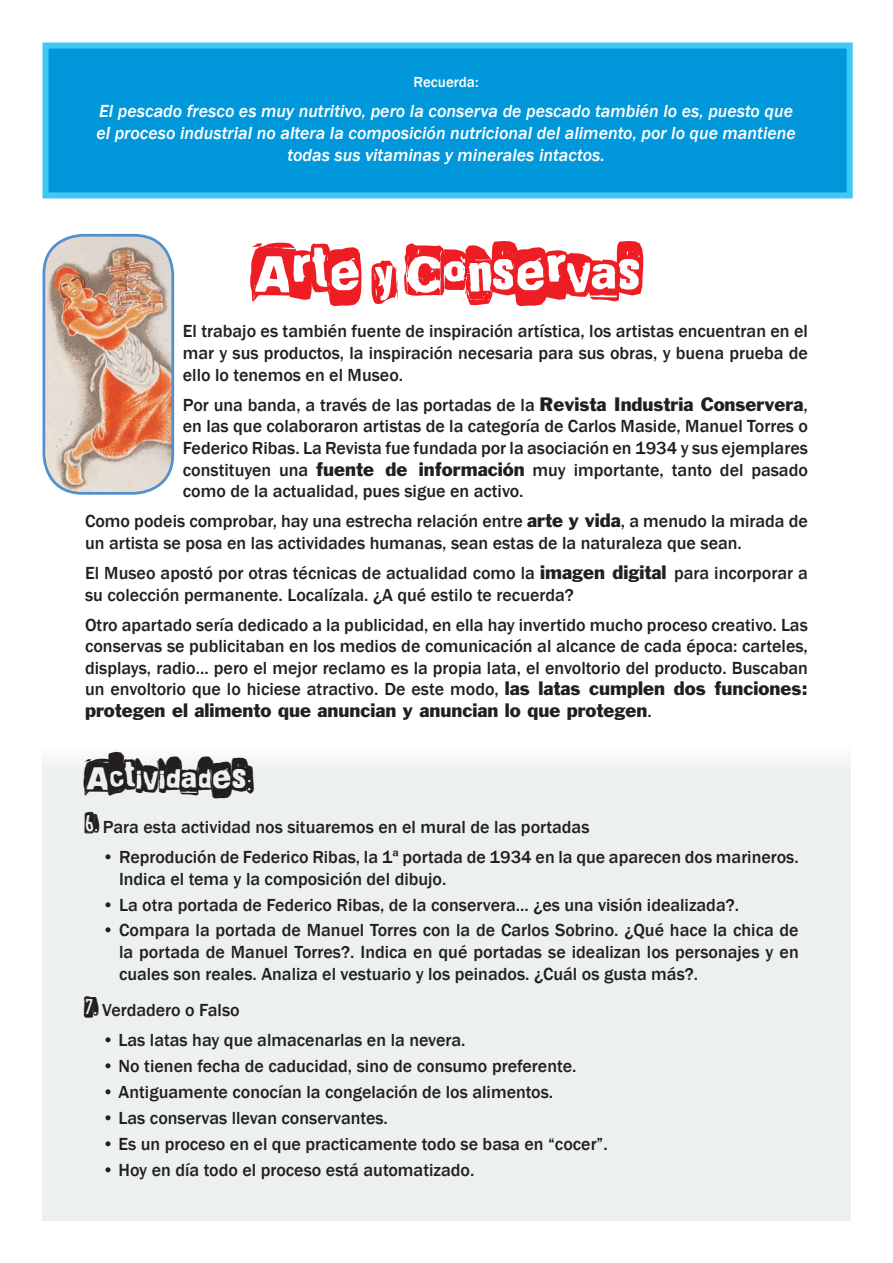
<style>
.page{position:relative;width:893px;height:1263px;background:#fff}
.page>*{position:absolute;margin:0;border:0;box-sizing:border-box;transform-origin:0 0}
.t1{font:72px "Punk'snotdead";color:#ee1d23}
.t2{font:45px "Punk'snotdead";color:#231f20}
.t3{font:500 18px/21.6px "Franklin Gothic";color:#231f20;text-align:justify}
.t4{font:italic 500 18px/21.6px "Franklin Gothic";color:#fff;text-align:center}
.t5{font:500 15px "Franklin Gothic";color:#fff}
.s1{font-weight:400}
.s2{font-family:"Punk'snotdead";font-weight:400;font-size:27px}
</style>
<div class="page">
<div style="left:43px;top:745px;width:807px;height:475px;background:#edf0f1"></div>
<img style="left:44px;top:235px;width:129px;height:258px">
<div style="left:43px;top:234px;width:131px;height:261px;border:3px solid #5090cc;border-radius:39px"></div>
<div style="left:43px;top:43px;width:810px;height:155px;background:#0097db;border:6px solid #40c7f4"></div>
<p class="t5" style="left:414px;top:73px;width:67px">Recuerda:</p>
<p class="t4" style="left:96px;top:101px;width:701px">El pescado fresco es muy nutritivo, pero la conserva de pescado también lo es, puesto que el proceso industrial no altera la composición nutricional del alimento, por lo que mantiene todas sus vitaminas y minerales intactos.</p>
<h1 class="t1" style="left:252px;top:228px;width:389px">Arte y Conservas</h1>
<p class="t3" style="left:183px;top:321px;width:627px">El trabajo es también fuente de inspiración artística, los artistas encuentran en el mar y sus productos, la inspiración necesaria para sus obras, y buena prueba de ello lo tenemos en el Museo.</p>
<p class="t3" style="left:183px;top:394px;width:627px">Por una banda, a través de las portadas de la <span class="s1">Revista Industria Conservera</span>, en las que colaboraron artistas de la categoría de Carlos Maside, Manuel Torres o Federico Ribas. La Revista fue fundada por la asociación en 1934 y sus ejemplares constituyen una <span class="s1">fuente de información</span> muy importante, tanto del pasado como de la actualidad, pues sigue en activo.</p>
<p class="t3" style="left:85px;top:511px;width:724px">Como podeis comprobar, hay una estrecha relación entre <span class="s1">arte y vida</span>, a menudo la mirada de un artista se posa en las actividades humanas, sean estas de la naturaleza que sean.</p>
<p class="t3" style="left:85px;top:562px;width:724px">El Museo apostó por otras técnicas de actualidad como la <span class="s1">imagen digital</span> para incorporar a su colección permanente. Localízala. ¿A qué estilo te recuerda?</p>
<p class="t3" style="left:85px;top:614px;width:724px">Otro apartado sería dedicado a la publicidad, en ella hay invertido mucho proceso creativo. Las conservas se publicitaban en los medios de comunicación al alcance de cada época: carteles, displays, radio... pero el mejor reclamo es la propia lata, el envoltorio del producto. Buscaban un envoltorio que lo hiciese atractivo. De este modo, <span class="s1">las latas cumplen dos funciones: protegen el alimento que anuncian y anuncian lo que protegen</span>.</p>
<h2 class="t2" style="left:85px;top:749px;width:169px">Actividades:</h2>
<p class="t3" style="left:85px;top:816px;width:506px"><span class="s2">6.</span> Para esta actividad nos situaremos en el mural de las portadas</p>
<p class="t3" style="left:119px;top:846px;width:681px;text-indent:-17px">• Reprodución de Federico Ribas, la 1ª portada de 1934 en la que aparecen dos marineros.<br>Indica el tema y la composición del dibujo.</p>
<p class="t3" style="left:102px;top:894px;width:639px">• La otra portada de Federico Ribas, de la conservera... ¿es una visión idealizada?.</p>
<p class="t3" style="left:119px;top:920px;width:681px;text-indent:-17px">• Compara la portada de Manuel Torres con la de Carlos Sobrino. ¿Qué hace la chica de la portada de Manuel Torres?. Indica en qué portadas se idealizan los personajes y en cuales son reales. Analiza el vestuario y los peinados. ¿Cuál os gusta más?.</p>
<p class="t3" style="left:85px;top:1000px;width:156px"><span class="s2">7.</span> Verdadero o Falso</p>
<p class="t3" style="left:102px;top:1030px;width:365px">• Las latas hay que almacenarlas en la nevera.</p>
<p class="t3" style="left:102px;top:1056px;width:476px">• No tienen fecha de caducidad, sino de consumo preferente.</p>
<p class="t3" style="left:102px;top:1081px;width:453px">• Antiguamente conocían la congelación de los alimentos.</p>
<p class="t3" style="left:102px;top:1107px;width:287px">• Las conservas llevan conservantes.</p>
<p class="t3" style="left:102px;top:1133px;width:507px">• Es un proceso en el que practicamente todo se basa en “cocer”.</p>
<p class="t3" style="left:102px;top:1159px;width:374px">• Hoy en día todo el proceso está automatizado.</p>
</div>
